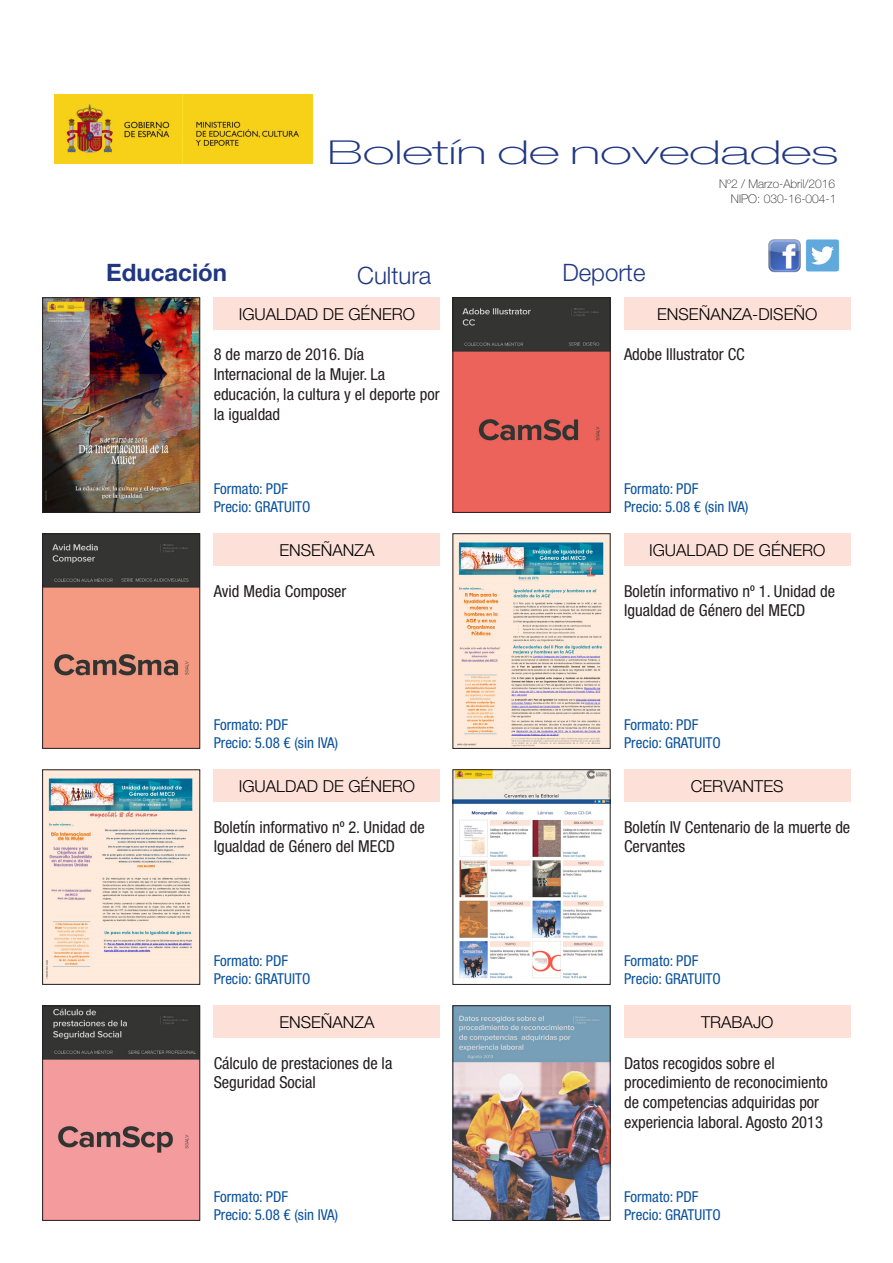
<style>
.page{position:relative;width:893px;height:1263px;background:#fff}
.page>*{position:absolute;margin:0;border:0;box-sizing:border-box;transform-origin:0 0}
.t1{font:100 expanded 33px "Helvetica Neue LT Pro";color:#203781;scale:1.5 1}
.t2{font:300 24px "Helvetica Neue LT Pro";color:#203781}
.t3{font:700 24px "Helvetica Neue LT Pro";color:#203781}
.TÍTULO{font:condensed 16.5px/19.8px "Helvetica Neue LT Pro";color:#231f20}
.CUADRITO{font:300 16.5px "Helvetica Neue LT Pro";color:#000}
.PRECIO{font:condensed 15px "Helvetica Neue LT Pro";color:#09509b}
.t4{font:100 12px "Helvetica Neue LT Pro";color:#231f20}
</style>
<div class="page">
<img style="left:54px;top:95px;width:258px;height:69px">
<img style="left:806px;top:239px;width:34px;height:33px">
<img style="left:768px;top:239px;width:33px;height:34px">
<img style="left:455px;top:300px;width:153px;height:210px">
<div style="left:453px;top:298px;width:157px;height:214px;border:1px solid #231f20"></div>
<img style="left:455px;top:536px;width:153px;height:210px">
<img style="left:455px;top:772px;width:153px;height:207px">
<img style="left:455px;top:1008px;width:153px;height:210px">
<div style="left:214px;top:298px;width:226px;height:32px;background:#fde0d8"></div>
<div style="left:214px;top:534px;width:226px;height:32px;background:#fde0d8"></div>
<div style="left:214px;top:770px;width:226px;height:32px;background:#fde0d8"></div>
<div style="left:214px;top:1006px;width:226px;height:32px;background:#fde0d8"></div>
<img style="left:45px;top:300px;width:153px;height:210px">
<div style="left:43px;top:298px;width:157px;height:214px;border:1px solid #231f20"></div>
<img style="left:45px;top:536px;width:153px;height:210px">
<div style="left:43px;top:534px;width:157px;height:214px;border:1px solid #231f20"></div>
<img style="left:45px;top:772px;width:153px;height:210px">
<img style="left:45px;top:1008px;width:153px;height:210px">
<div style="left:43px;top:1006px;width:157px;height:214px;border:1px solid #231f20"></div>
<div style="left:624px;top:298px;width:226px;height:32px;background:#fde0d8"></div>
<div style="left:624px;top:534px;width:226px;height:32px;background:#fde0d8"></div>
<div style="left:624px;top:770px;width:226px;height:32px;background:#fde0d8"></div>
<div style="left:624px;top:1006px;width:226px;height:32px;background:#fde0d8"></div>
<h1 class="t1" style="left:327px;top:133px;width:342px">Boletín de novedades</h1>
<p class="t4" style="left:719px;top:177px;width:118px">Nº2 / Marzo-Abril/2016</p>
<p class="t4" style="left:731px;top:192px;width:107px">NIPO: 030-16-004-1</p>
<h2 class="t3" style="left:106px;top:257px;width:122px">Educación</h2>
<h2 class="t2" style="left:357px;top:260px;width:76px">Cultura</h2>
<h2 class="t2" style="left:562px;top:258px;width:85px">Deporte</h2>
<p class="CUADRITO" style="left:239px;top:304px;width:178px">IGUALDAD DE GÉNERO</p>
<p class="CUADRITO" style="left:657px;top:304px;width:162px">ENSEÑANZA-DISEÑO</p>
<p class="TÍTULO" style="left:214px;top:345px;width:227px">8 de marzo de 2016. Día<br>Internacional de la Mujer. La educación, la cultura y el deporte por la igualdad</p>
<p class="TÍTULO" style="left:624px;top:345px;width:122px">Adobe Illustrator CC</p>
<p class="PRECIO" style="left:214px;top:480px;width:76px">Formato: PDF</p>
<p class="PRECIO" style="left:214px;top:498px;width:98px">Precio: GRATUITO</p>
<p class="PRECIO" style="left:624px;top:480px;width:76px">Formato: PDF</p>
<p class="PRECIO" style="left:624px;top:498px;width:126px">Precio: 5.08 € (sin IVA)</p>
<p class="CUADRITO" style="left:279px;top:540px;width:97px">ENSEÑANZA</p>
<p class="CUADRITO" style="left:649px;top:540px;width:178px">IGUALDAD DE GÉNERO</p>
<p class="TÍTULO" style="left:214px;top:581px;width:134px">Avid Media Composer</p>
<p class="TÍTULO" style="left:624px;top:581px;width:213px">Boletín informativo nº 1. Unidad de<br>Igualdad de Género del MECD</p>
<p class="PRECIO" style="left:214px;top:716px;width:76px">Formato: PDF</p>
<p class="PRECIO" style="left:214px;top:734px;width:126px">Precio: 5.08 € (sin IVA)</p>
<p class="PRECIO" style="left:624px;top:716px;width:76px">Formato: PDF</p>
<p class="PRECIO" style="left:624px;top:734px;width:98px">Precio: GRATUITO</p>
<p class="CUADRITO" style="left:239px;top:776px;width:178px">IGUALDAD DE GÉNERO</p>
<p class="CUADRITO" style="left:691px;top:776px;width:94px">CERVANTES</p>
<p class="TÍTULO" style="left:214px;top:817px;width:213px">Boletín informativo nº 2. Unidad de<br>Igualdad de Género del MECD</p>
<p class="TÍTULO" style="left:624px;top:817px;width:228px">Boletín IV Centenario de la muerte de<br>Cervantes</p>
<p class="PRECIO" style="left:214px;top:952px;width:76px">Formato: PDF</p>
<p class="PRECIO" style="left:214px;top:970px;width:98px">Precio: GRATUITO</p>
<p class="PRECIO" style="left:624px;top:952px;width:76px">Formato: PDF</p>
<p class="PRECIO" style="left:624px;top:970px;width:98px">Precio: GRATUITO</p>
<p class="CUADRITO" style="left:279px;top:1012px;width:97px">ENSEÑANZA</p>
<p class="CUADRITO" style="left:701px;top:1012px;width:74px">TRABAJO</p>
<p class="TÍTULO" style="left:214px;top:1053px;width:180px">Cálculo de prestaciones de la<br>Seguridad Social</p>
<p class="TÍTULO" style="left:624px;top:1053px;width:205px">Datos recogidos sobre el procedimiento de reconocimiento de competencias adquiridas por experiencia laboral. Agosto 2013</p>
<p class="PRECIO" style="left:214px;top:1188px;width:76px">Formato: PDF</p>
<p class="PRECIO" style="left:214px;top:1206px;width:126px">Precio: 5.08 € (sin IVA)</p>
<p class="PRECIO" style="left:624px;top:1188px;width:76px">Formato: PDF</p>
<p class="PRECIO" style="left:624px;top:1206px;width:98px">Precio: GRATUITO</p>
</div>
